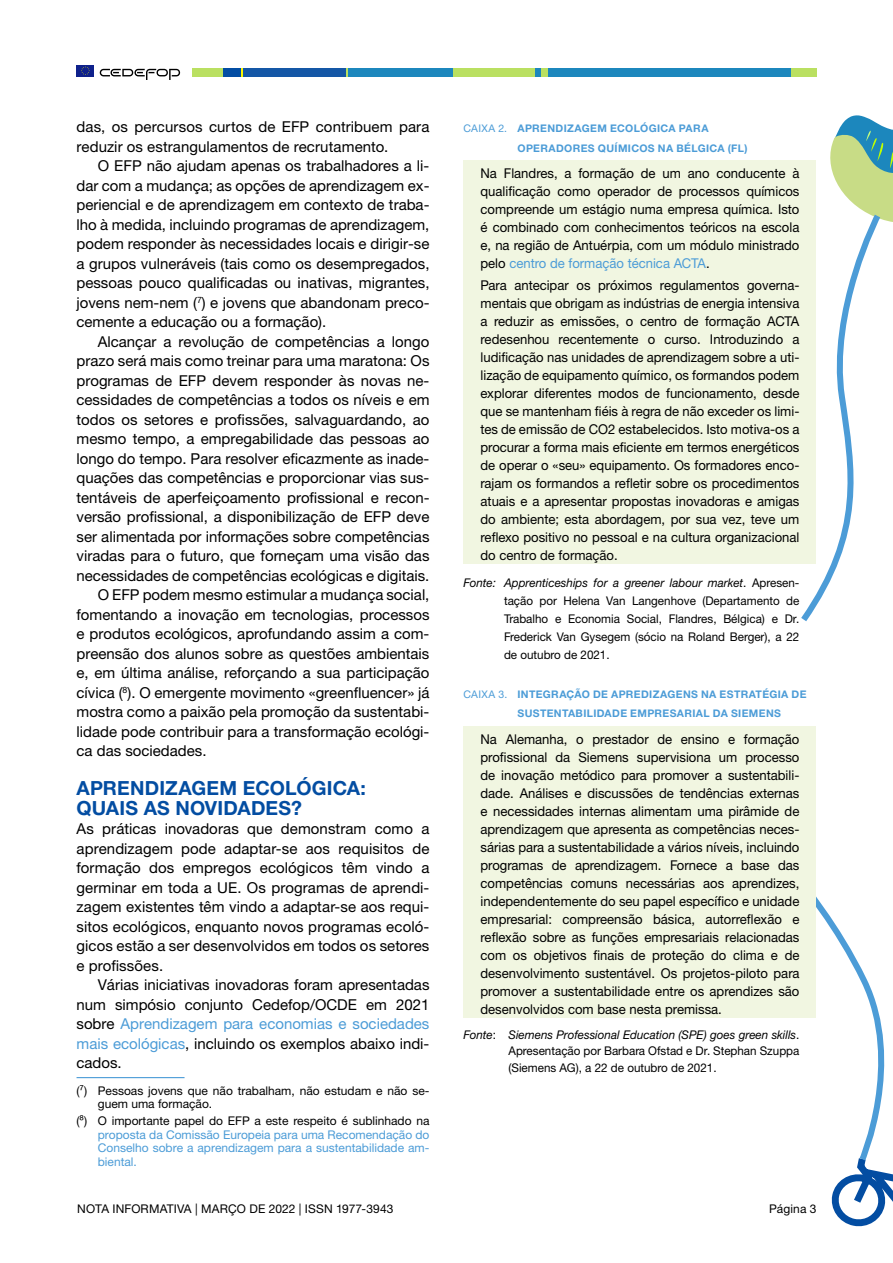
<style>
.page{position:relative;width:893px;height:1263px;background:#fff}
.page>*{position:absolute;margin:0;border:0;box-sizing:border-box;transform-origin:0 0}
.t1{font:700 19.5px/19.5px "Helvetica Neue LTW1 G";letter-spacing:.01em;color:#034da2}
.t2{font:15px/19.5px "Helvetica Neue LTW1 G";color:#000;text-align:justify}
.t3{font:13.5px/18px "Helvetica Neue LTW1 G";color:#000;text-align:justify}
.t4{font:12px/18px "Helvetica Neue LTW1 G";color:#000;text-align:justify}
.t5{font:12px/13.5px "Helvetica Neue LTW1 G";color:#4c9cd7;text-align:justify}
.t6{font:700 10.5px/19.5px "Helvetica Neue LTW1 G";letter-spacing:.035em;color:#4c9cd7}
.s1{color:#4c9cd7}
.s2{font-weight:400}
.s3{font-style:italic}
</style>
<div class="page">
<div style="left:77px;top:65px;width:17px;height:11px;background:#0f218c"></div>
<svg style="left:81px;top:66px;width:9px;height:9px"></svg>
<svg style="left:100px;top:69px;width:80px;height:11px"></svg>
<div style="left:193px;top:68px;width:30px;height:9px;background:#bae061"></div>
<div style="left:347px;top:68px;width:106px;height:9px;background:#1c87bd"></div>
<div style="left:453px;top:68px;width:82px;height:9px;background:#bae061"></div>
<div style="left:535px;top:68px;width:7px;height:9px;background:#1c87bd"></div>
<div style="left:548px;top:68px;width:243px;height:9px;background:#1c87bd"></div>
<div style="left:542px;top:68px;width:6px;height:9px;background:#bae061"></div>
<div style="left:223px;top:68px;width:18px;height:9px;background:#034da3"></div>
<svg style="left:241px;top:68px;width:2px;height:9px"></svg>
<svg style="left:345px;top:68px;width:2px;height:9px"></svg>
<div style="left:243px;top:68px;width:102px;height:9px;background:#1457a6"></div>
<div style="left:791px;top:68px;width:26px;height:9px;background:#bae061"></div>
<hr style="left:77px;top:1077px;width:108px;height:1px;background:#4c9cd7">
<svg style="left:801px;top:115px;width:92px;height:507px"></svg>
<svg style="left:795px;top:896px;width:98px;height:331px"></svg>
<div style="left:463px;top:160px;width:353px;height:112px;background:#f1f6e1"></div>
<div style="left:463px;top:272px;width:353px;height:292px;background:#f1f6e1"></div>
<div style="left:463px;top:726px;width:353px;height:291px;background:#f1f6e1"></div>
<p class="t2" style="left:77px;top:117px;width:354px">das, os percursos curtos de EFP contribuem para reduzir os estrangulamentos de recrutamento.</p>
<p class="t2" style="left:77px;top:156px;width:354px;text-indent:21px">O EFP não ajudam apenas os trabalhadores a li&shy;dar com a mudança; as opções de aprendizagem ex&shy;periencial e de aprendizagem em contexto de traba&shy;lho à medida, incluindo programas de aprendizagem, podem responder às necessidades locais e dirigir-se a grupos vulneráveis (tais como os desempregados, pessoas pouco qualificadas ou inativas, migrantes, jovens nem-nem (<sup>7</sup>) e jovens que abandonam preco&shy;cemente a educação ou a formação).</p>
<p class="t2" style="left:98px;top:331px;width:333px">Alcançar a revolução de competências a longo</p>
<p class="t2" style="left:77px;top:351px;width:354px">prazo será mais como treinar para uma maratona: Os</p>
<p class="t2" style="left:77px;top:370px;width:354px">programas de EFP devem responder às novas ne-</p>
<p class="t2" style="left:77px;top:390px;width:354px">cessidades de competências a todos os níveis e em</p>
<p class="t2" style="left:77px;top:409px;width:354px">todos os setores e profissões, salvaguardando, ao</p>
<p class="t2" style="left:77px;top:429px;width:354px">mesmo tempo, a empregabilidade das pessoas ao</p>
<p class="t2" style="left:77px;top:448px;width:354px">longo do tempo. Para resolver eficazmente as inade-</p>
<p class="t2" style="left:77px;top:468px;width:354px">quações das competências e proporcionar vias sus-</p>
<p class="t2" style="left:77px;top:487px;width:354px">tentáveis de aperfeiçoamento profissional e recon-</p>
<p class="t2" style="left:77px;top:507px;width:354px">versão profissional, a disponibilização de EFP deve</p>
<p class="t2" style="left:77px;top:526px;width:354px">ser alimentada por informações sobre competências</p>
<p class="t2" style="left:77px;top:546px;width:354px">viradas para o futuro, que forneçam uma visão das</p>
<p class="t2" style="left:77px;top:565px;width:354px">necessidades de competências ecológicas e digitais.</p>
<p class="t2" style="left:98px;top:585px;width:333px">O EFP podem mesmo estimular a mudança social,</p>
<p class="t2" style="left:77px;top:604px;width:354px">fomentando a inovação em tecnologias, processos</p>
<p class="t2" style="left:77px;top:624px;width:354px">e produtos ecológicos, aprofundando assim a com-</p>
<p class="t2" style="left:77px;top:643px;width:354px">preensão dos alunos sobre as questões ambientais</p>
<p class="t2" style="left:77px;top:663px;width:354px">e, em última análise, reforçando a sua participação</p>
<p class="t2" style="left:77px;top:682px;width:354px">cívica (<sup>8</sup>). O emergente movimento «greenfluencer» já</p>
<p class="t2" style="left:77px;top:702px;width:354px">mostra como a paixão pela promoção da sustentabi-</p>
<p class="t2" style="left:77px;top:721px;width:354px">lidade pode contribuir para a transformação ecológi-</p>
<p class="t2" style="left:77px;top:741px;width:132px">ca das sociedades.</p>
<h1 class="t1" style="left:77px;top:778px;width:291px">APRENDIZAGEM ECOLÓGICA:<br>QUAIS AS NOVIDADES?</h1>
<p class="t2" style="left:77px;top:819px;width:354px">As práticas inovadoras que demonstram como a aprendizagem pode adaptar-se aos requisitos de formação dos empregos ecológicos têm vindo a germinar em toda a UE. Os programas de aprendi&shy;zagem existentes têm vindo a adaptar-se aos requi&shy;sitos ecológicos, enquanto novos programas ecoló&shy;gicos estão a ser desenvolvidos em todos os setores e profissões.</p>
<p class="t2" style="left:77px;top:975px;width:354px;text-indent:21px">Várias iniciativas inovadoras foram apresentadas num simpósio conjunto Cedefop/OCDE em 2021 sobre <span class="s1">Aprendizagem para economias e sociedades mais ecológicas</span>, incluindo os exemplos abaixo indi&shy;cados.</p>
<p class="t4" style="left:98px;top:1083px;width:333px;line-height:13.5px;text-indent:-21px">(⁷) Pessoas jovens que não trabalham, não estudam e não se&shy;guem uma formação.</p>
<p class="t4" style="left:77px;top:1112px;width:354px">(⁸) O importante papel do EFP a este respeito é sublinhado na</p>
<p class="t5" style="left:98px;top:1127px;width:333px">proposta da Comissão Europeia para uma Recomendação do Conselho sobre a aprendizagem para a sustentabilidade am&shy;biental.</p>
<p class="t4" style="left:77px;top:1200px;width:318px">NOTA INFORMATIVA | MARÇO DE 2022 | ISSN 1977-3943</p>
<p class="t4" style="left:769px;top:1200px;width:49px">Página 3</p>
<p class="t6" style="left:517px;top:118px;width:231px;text-indent:-54px"><span class="s2">CAIXA 2.</span> APRENDIZAGEM ECOLÓGICA PARA<br>OPERADORES QUÍMICOS NA BÉLGICA (FL)</p>
<p class="t3" style="left:480px;top:164px;width:320px">Na Flandres, a formação de um ano conducente à qualificação como operador de processos químicos compreende um estágio numa empresa química. Isto é combinado com conhecimentos teóricos na escola e, na região de Antuérpia, com um módulo ministrado pelo <span class="s1">centro de formação técnica ACTA</span>.</p>
<p class="t3" style="left:480px;top:276px;width:320px">Para antecipar os próximos regulamentos governa&shy;mentais que obrigam as indústrias de energia intensiva a reduzir as emissões, o centro de formação ACTA redesenhou recentemente o curso. Introduzindo a ludificação nas unidades de aprendizagem sobre a uti&shy;lização de equipamento químico, os formandos podem explorar diferentes modos de funcionamento, desde que se mantenham fiéis à regra de não exceder os limi&shy;tes de emissão de CO2 estabelecidos. Isto motiva-os a procurar a forma mais eficiente em termos energéticos de operar o «seu» equipamento. Os formadores enco&shy;rajam os formandos a refletir sobre os procedimentos atuais e a apresentar propostas inovadoras e amigas do ambiente; esta abordagem, por sua vez, teve um reflexo positivo no pessoal e na cultura organizacional do centro de formação.</p>
<p class="t4" style="left:504px;top:573px;width:297px;text-indent:-40px"><span class="s3">Fonte: Apprenticeships for a greener labour market</span>. Apresen&shy;tação por Helena Van Langenhove (Departamento de Trabalho e Economia Social, Flandres, Bélgica) e Dr.<br>Frederick Van Gysegem (sócio na Roland Berger), a 22 de outubro de 2021.</p>
<p class="t6" style="left:517px;top:684px;width:291px;text-indent:-54px"><span class="s2">CAIXA 3.</span> INTEGRAÇÃO DE APREDIZAGENS NA ESTRATÉGIA DE<br>SUSTENTABILIDADE EMPRESARIAL DA SIEMENS</p>
<p class="t3" style="left:480px;top:730px;width:320px">Na Alemanha, o prestador de ensino e formação profissional da Siemens supervisiona um processo de inovação metódico para promover a sustentabili&shy;dade. Análises e discussões de tendências externas e necessidades internas alimentam uma pirâmide de aprendizagem que apresenta as competências neces&shy;sárias para a sustentabilidade a vários níveis, incluindo programas de aprendizagem. Fornece a base das competências comuns necessárias aos aprendizes, independentemente do seu papel específico e unidade empresarial: compreensão básica, autorreflexão e reflexão sobre as funções empresariais relacionadas com os objetivos finais de proteção do clima e de desenvolvimento sustentável. Os projetos-piloto para promover a sustentabilidade entre os aprendizes são desenvolvidos com base nesta premissa.</p>
<p class="t4" style="left:508px;top:1026px;width:292px;line-height:16.5px;text-indent:-45px"><span class="s3">Fonte</span>: <span class="s3">Siemens Professional Education (SPE) goes green skills</span>.<br>Apresentação por Barbara Ofstad e Dr. Stephan Szuppa (Siemens AG), a 22 de outubro de 2021.</p>
</div>
